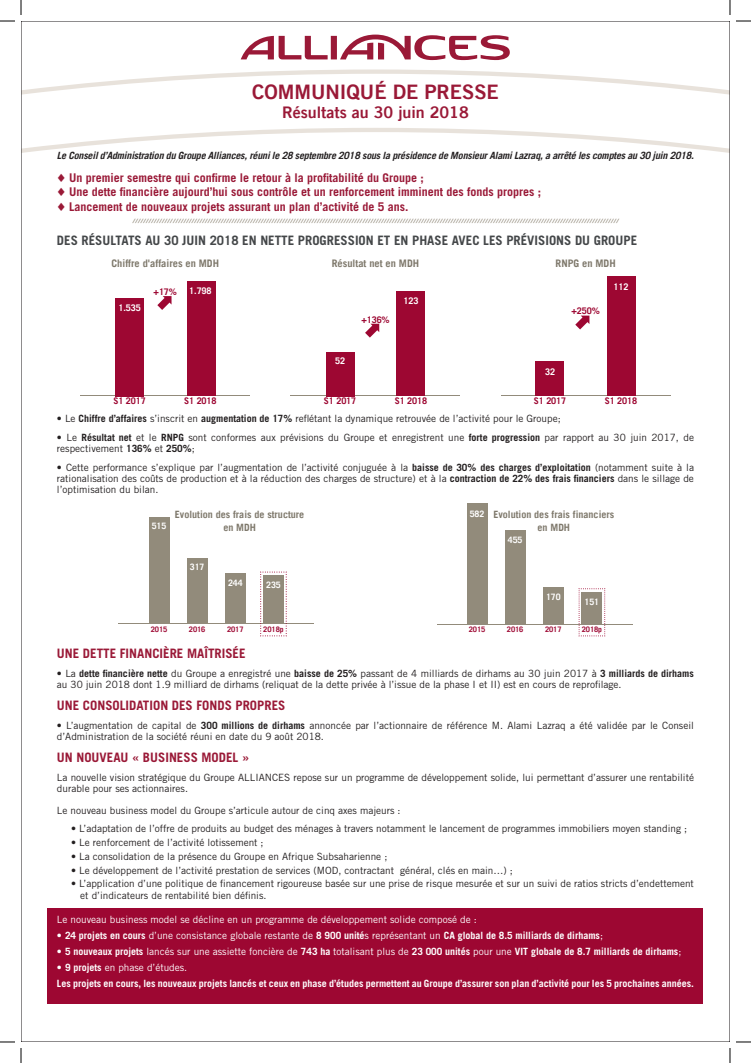
<style>
.page{position:relative;width:751px;height:1063px;background:#fff}
.page>*{position:absolute;margin:0;border:0;box-sizing:border-box;transform-origin:0 0}
.t1{font:20px "Trade Gothic LT Bold Two";color:#9a1937}
.t2{font:16px "Trade Gothic LT Bold Two";color:#9a1937}
.t3{font:700 13px "Trade Gothic";color:#9a1937}
.t4{font:700 13px "Trade Gothic";color:#444749}
.t5{font:700 12px/14.4px "Trade Gothic";color:#9a1937}
.t6{font:700 10.4px "Trade Gothic LT";color:#7e786b}
.t7{font:700 10.1px/12.1px "Trade Gothic LT";color:#7e786b;text-align:center}
.t8{font:10px/11px "Trade Gothic LT Std";color:#231f20}
.t9{font:700 10px/16px "Trade Gothic LT Std";color:#fff}
.t10{font:italic 700 10px "Trade Gothic LT";letter-spacing:-.02em;color:#231f20}
.t11{font:10px "Trade Gothic LT Std";color:#fff}
.t12{font:700 9.1px "Trade Gothic LT";letter-spacing:-.01em;color:#9d0732}
.t13{font:700 9.1px "Trade Gothic LT";letter-spacing:-.01em;color:#fff}
.t14{font:700 8.8px "Trade Gothic LT";letter-spacing:-.01em;color:#fff}
.t15{font:700 7.6px "Trade Gothic LT";letter-spacing:-.01em;color:#9d0732}
.t16{font:italic 700 5.8px "Trade Gothic LT";color:#91897a}
.s1{font-weight:700}
.s2{font-weight:400}
</style>
<div class="page">
<div style="left:48px;top:908px;width:655px;height:95px;background:#9d0732"></div>
<svg style="left:23px;top:69px;width:705px;height:26px"></svg>
<svg style="left:23px;top:128px;width:705px;height:25px"></svg>
<div style="left:331px;top:36px;width:6px;height:23px;background:#9a1937"></div>
<svg style="left:340px;top:35px;width:170px;height:25px"></svg>
<svg style="left:241px;top:36px;width:86px;height:23px"></svg>
<hr style="left:291px;top:395px;width:169px;height:1px;background:#928b7b">
<svg style="left:365px;top:324px;width:14px;height:13px"></svg>
<div style="left:396px;top:291px;width:29px;height:105px;background:#9d0732"></div>
<div style="left:326px;top:352px;width:28px;height:44px;background:#9d0732"></div>
<div style="left:187px;top:558px;width:20px;height:65px;background:#928b7b"></div>
<div style="left:149px;top:516px;width:20px;height:107px;background:#928b7b"></div>
<div style="left:225px;top:573px;width:20px;height:50px;background:#928b7b"></div>
<hr style="left:118px;top:623px;width:196px;height:1px;background:#928b7b">
<svg style="left:260px;top:571px;width:27px;height:65px"></svg>
<hr style="left:437px;top:623px;width:195px;height:1px;background:#928b7b">
<div style="left:467px;top:504px;width:21px;height:120px;background:#928b7b"></div>
<div style="left:505px;top:530px;width:21px;height:94px;background:#928b7b"></div>
<div style="left:543px;top:587px;width:21px;height:37px;background:#928b7b"></div>
<svg style="left:578px;top:588px;width:27px;height:48px"></svg>
<hr style="left:501px;top:395px;width:169px;height:1px;background:#928b7b">
<svg style="left:575px;top:315px;width:14px;height:14px"></svg>
<div style="left:607px;top:277px;width:28px;height:119px;background:#9d0732"></div>
<div style="left:535px;top:362px;width:29px;height:34px;background:#9d0732"></div>
<hr style="left:81px;top:395px;width:169px;height:1px;background:#928b7b">
<svg style="left:157px;top:296px;width:14px;height:14px"></svg>
<div style="left:187px;top:281px;width:28px;height:115px;background:#9d0732"></div>
<div style="left:115px;top:298px;width:29px;height:98px;background:#9d0732"></div>
<svg style="left:736px;top:20px;width:15px;height:2px"></svg>
<svg style="left:736px;top:1041px;width:15px;height:1px"></svg>
<svg style="left:0;top:0;width:22px;height:22px"></svg>
<svg style="left:0;top:1041px;width:22px;height:21px"></svg>
<svg style="left:729px;top:0;width:1px;height:15px"></svg>
<svg style="left:729px;top:1048px;width:1px;height:14px"></svg>
<h1 class="t1" style="left:252px;top:79px;width:248px">COMMUNIQUÉ DE PRESSE</h1>
<h2 class="t2" style="left:282px;top:102px;width:188px">Résultats au 30 juin 2018</h2>
<p class="t10" style="left:57px;top:150px;width:638px">Le Conseil d’Administration du Groupe Alliances, réuni le 28 septembre 2018 sous la présidence de Monsieur Alami Lazraq, a arrêté les comptes au 30 juin 2018.</p>
<p class="t5" style="left:57px;top:170px;width:486px">♦ Un premier semestre qui confirme le retour à la profitabilité du Groupe ;<br>♦ Une dette financière aujourd’hui sous contrôle et un renforcement imminent des fonds propres ; ♦ Lancement de nouveaux projets assurant un plan d’activité de 5 ans.</p>
<p class="t16" style="left:133px;top:218px;width:486px">//////////////////////////////////////////////////////////////////////////////////////////////////////////////////////////////////////////////////////////////////////////////////////</p>
<h3 class="t4" style="left:57px;top:233px;width:581px">DES RÉSULTATS AU 30 JUIN 2018 EN NETTE PROGRESSION ET EN PHASE AVEC LES PRÉVISIONS DU GROUPE</h3>
<p class="t6" style="left:111px;top:257px;width:109px">Chiffre d'affaires en MDH</p>
<p class="t12" style="left:154px;top:286px;width:25px">+17%</p>
<p class="t13" style="left:189px;top:285px;width:24px">1.798</p>
<p class="t6" style="left:332px;top:257px;width:89px">Résultat net en MDH</p>
<p class="t6" style="left:555px;top:257px;width:62px">RNPG en MDH</p>
<p class="t13" style="left:613px;top:281px;width:16px">112</p>
<p class="t13" style="left:118px;top:302px;width:24px">1.535</p>
<p class="t12" style="left:361px;top:314px;width:30px">+136%</p>
<p class="t13" style="left:403px;top:295px;width:16px">123</p>
<p class="t12" style="left:571px;top:305px;width:30px">+250%</p>
<p class="t13" style="left:335px;top:355px;width:12px">52</p>
<p class="t13" style="left:545px;top:366px;width:12px">32</p>
<p class="t12" style="left:114px;top:395px;width:34px">S1 2017</p>
<p class="t12" style="left:184px;top:395px;width:34px">S1 2018</p>
<p class="t12" style="left:324px;top:395px;width:34px">S1 2017</p>
<p class="t12" style="left:395px;top:395px;width:34px">S1 2018</p>
<p class="t12" style="left:534px;top:395px;width:34px">S1 2017</p>
<p class="t12" style="left:604px;top:395px;width:34px">S1 2018</p>
<p class="t8" style="left:57px;top:412px;width:505px">• Le <span class="s1">Chiffre d’affaires</span> s’inscrit en <span class="s1">augmentation de 17%</span> reflétant la dynamique retrouvée de l’activité pour le Groupe;</p>
<p class="t8" style="left:57px;top:431px;width:638px">• Le <span class="s1">Résultat net</span> et le <span class="s1">RNPG</span> sont conformes aux prévisions du Groupe et enregistrent une <span class="s1">forte progression</span> par rapport au 30 juin 2017, de respectivement <span class="s1">136%</span> et <span class="s1">250%</span>;</p>
<p class="t8" style="left:57px;top:461px;width:638px;text-align:justify">• Cette performance s’explique par l’augmentation de l’activité conjuguée à la <span class="s1">baisse de 30% des charges d’exploitation</span> (notamment suite à la rationalisation des coûts de production et à la réduction des charges de structure) et à la <span class="s1">contraction de 22% des frais financiers</span> dans le sillage de l’optimisation du bilan.</p>
<p class="t14" style="left:152px;top:521px;width:16px">515</p>
<p class="t7" style="left:175px;top:508px;width:131px">Evolution des frais de structure en MDH</p>
<p class="t14" style="left:190px;top:562px;width:16px">317</p>
<p class="t14" style="left:228px;top:577px;width:16px">244</p>
<p class="t14" style="left:266px;top:579px;width:16px">235</p>
<p class="t15" style="left:151px;top:624px;width:18px">2015</p>
<p class="t15" style="left:189px;top:624px;width:18px">2016</p>
<p class="t15" style="left:227px;top:624px;width:18px">2017</p>
<p class="t15" style="left:263px;top:624px;width:22px">2018p</p>
<p class="t14" style="left:470px;top:508px;width:16px">582</p>
<p class="t7" style="left:493px;top:508px;width:122px">Evolution des frais financiers en MDH</p>
<p class="t14" style="left:508px;top:534px;width:16px">455</p>
<p class="t15" style="left:469px;top:625px;width:18px">2015</p>
<p class="t15" style="left:507px;top:625px;width:18px">2016</p>
<p class="t14" style="left:546px;top:591px;width:16px">170</p>
<p class="t15" style="left:545px;top:625px;width:18px">2017</p>
<p class="t14" style="left:584px;top:597px;width:16px">151</p>
<p class="t15" style="left:582px;top:625px;width:22px">2018p</p>
<h3 class="t3" style="left:57px;top:645px;width:190px">UNE DETTE FINANCIÈRE MAÎTRISÉE</h3>
<p class="t8" style="left:57px;top:667px;width:638px">• La <span class="s1">dette financière nette</span> du Groupe a enregistré une <span class="s1">baisse de 25%</span> passant de 4 milliards de dirhams au 30 juin 2017 à <span class="s1">3 milliards de dirhams </span>au 30 juin 2018 dont 1.9 milliard de dirhams (reliquat de la dette privée à l’issue de la phase I et II) est en cours de reprofilage.</p>
<h3 class="t3" style="left:57px;top:697px;width:230px">UNE CONSOLIDATION DES FONDS PROPRES</h3>
<p class="t8" style="left:57px;top:719px;width:638px">• L’augmentation de capital de <span class="s1">300 millions de dirhams</span> annoncée par l’actionnaire de référence M. Alami Lazraq a été validée par le Conseil d’Administration de la société réuni en date du 9 août 2018.</p>
<h3 class="t3" style="left:57px;top:749px;width:194px">UN NOUVEAU « BUSINESS MODEL »</h3>
<p class="t8" style="left:57px;top:771px;width:638px">La nouvelle vision stratégique du Groupe ALLIANCES repose sur un programme de développement solide, lui permettant d’assurer une rentabilité durable pour ses actionnaires.</p>
<p class="t8" style="left:57px;top:804px;width:345px">Le nouveau business model du Groupe s’articule autour de cinq axes majeurs :</p>
<p class="t8" style="left:71px;top:822px;width:617px">• L’adaptation de l’offre de produits au budget des ménages à travers notamment le lancement de programmes immobiliers moyen standing ;</p>
<p class="t8" style="left:71px;top:836px;width:194px">• Le renforcement de l’activité lotissement ;</p>
<p class="t8" style="left:71px;top:850px;width:318px">• La consolidation de la présence du Groupe en Afrique Subsaharienne ;</p>
<p class="t8" style="left:71px;top:864px;width:443px">• Le développement de l’activité prestation de services (MOD, contractant général, clés en main…) ;</p>
<p class="t8" style="left:80px;top:877px;width:615px;line-height:12px;text-indent:-9px">• L’application d’une politique de financement rigoureuse basée sur une prise de risque mesurée et sur un suivi de ratios stricts d’endettement et d’indicateurs de rentabilité bien définis.</p>
<p class="t11" style="left:57px;top:913px;width:421px">Le nouveau business model se décline en un programme de développement solide composé de :</p>
<p class="t9" style="left:57px;top:927px;width:547px"><span class="s2">•</span> 24 projets en cours <span class="s2">d’une consistance globale restante de</span> 8 900 unité<span class="s2">s représentant un</span> CA global de 8.5 milliards de dirhams<span class="s2">;</span></p>
<p class="t9" style="left:57px;top:943px;width:626px"><span class="s2">•</span> 5 nouveaux projets <span class="s2">lancés sur une assiette foncière de</span> 743 ha <span class="s2">totalisant plus de</span> 23 000 unités <span class="s2">pour une</span> VIT globale de 8.7 milliards de dirhams<span class="s2">;</span></p>
<p class="t9" style="left:57px;top:959px;width:638px"><span class="s2">•</span> 9 projets <span class="s2">en phase d’études.<br></span>Les projets en cours, les nouveaux projets lancés et ceux en phase d’études permettent au Groupe d’assurer son plan d’activité pour les 5 prochaines années.</p>
</div>
